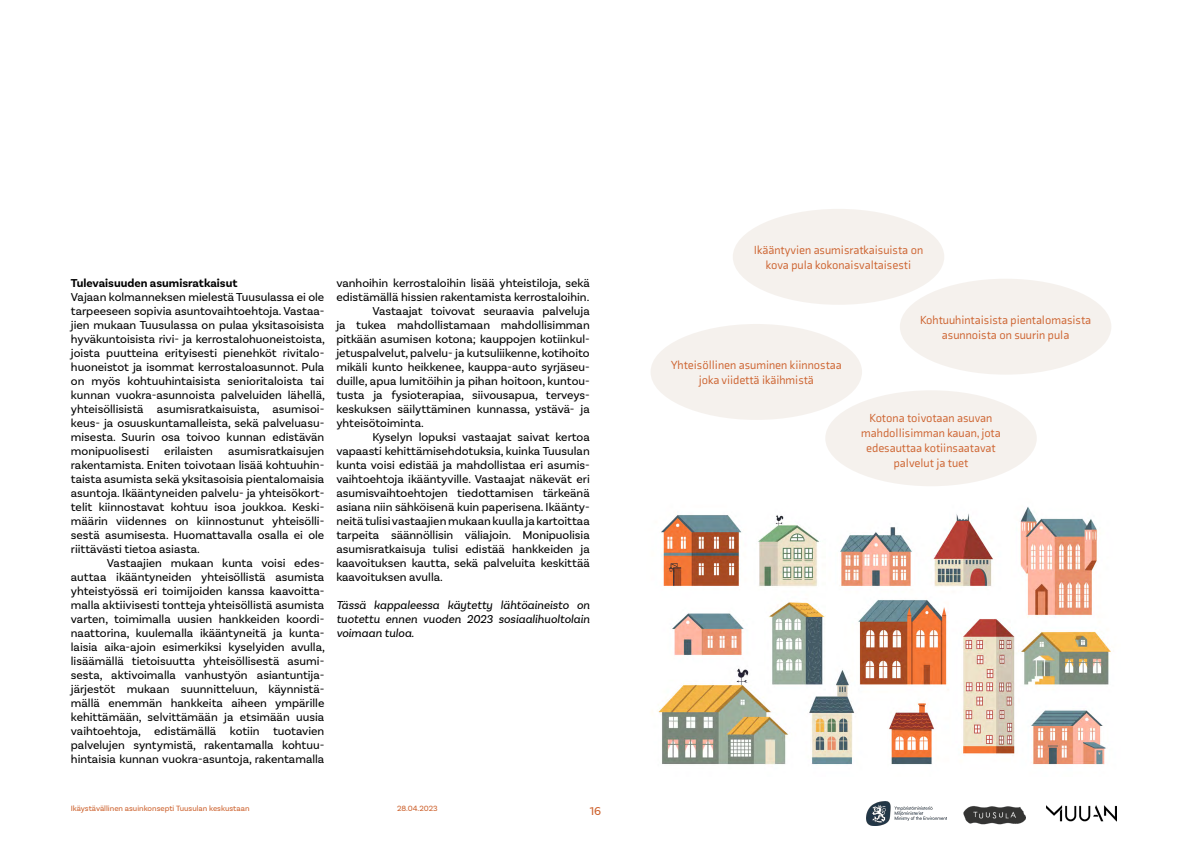
<style>
.page{position:relative;width:1191px;height:842px;background:#fff}
.page>*{position:absolute;margin:0;border:0;box-sizing:border-box;transform-origin:0 0}
.t1{font:12px/14px "Basic Sans";color:#000;text-align:justify}
.t2{font:12px/15px "Axia";color:#cd622e;text-align:center}
.t3{font:italic 12px/14px "Basic Sans";color:#000;text-align:justify}
.t4{font:700 12px "Basic Sans";color:#000}
.t5{font:12px "Basic Sans";color:#cd622e}
.t6{font:8px "Basic Sans";color:#cd622e}
</style>
<div class="page">
<img style="left:1046px;top:806px;width:70px;height:16px">
<img style="left:963px;top:806px;width:62px;height:19px">
<img style="left:866px;top:802px;width:80px;height:24px">
<img style="left:658px;top:507px;width:453px;height:258px">
<div style="left:732px;top:209px;width:212px;height:96px;background:#f5f1ed;border-radius:50%"></div>
<div style="left:900px;top:279px;width:211px;height:96px;background:#f5f1ed;border-radius:50%"></div>
<div style="left:825px;top:390px;width:211px;height:96px;background:#f5f1ed;border-radius:50%"></div>
<div style="left:650px;top:324px;width:212px;height:96px;background:#f5f1ed;border-radius:50%"></div>
<p class="t4" style="left:71px;top:276px;width:168px">Tulevaisuuden asumisratkaisut</p>
<p class="t1" style="left:71px;top:290px;width:255px">Vajaan kolmanneksen mielestä Tuusulassa ei ole tarpeeseen sopivia asuntovaihtoehtoja. Vastaa&shy;jien mukaan Tuusulassa on pulaa yksitasoisista hyväkuntoisista rivi- ja kerrostalohuoneistoista, joista puutteina erityisesti pienehköt rivitalo&shy;huoneistot ja isommat kerrostaloasunnot. Pula on myös kohtuuhintaisista senioritaloista tai kunnan vuokra-asunnoista palveluiden lähellä, yhteisöllisistä asumisratkaisuista, asumisoi&shy;keus- ja osuuskuntamalleista, sekä palveluasu&shy;misesta. Suurin osa toivoo kunnan edistävän monipuolisesti</p>
<p class="t1" style="left:71px;top:444px;width:255px;text-indent:157px">asumisratkaisujen rakentamista. Eniten toivotaan lisää kohtuuhin&shy;taista asumista sekä yksitasoisia pientalomaisia asuntoja. Ikääntyneiden palvelu- ja yhteisökort&shy;telit kiinnostavat kohtuu isoa joukkoa. Keski&shy;määrin viidennes on kiinnostunut yhteisölli&shy;sestä asumisesta. Huomattavalla osalla ei ole riittävästi tietoa asiasta.</p>
<p class="t1" style="left:71px;top:556px;width:255px;text-indent:36px">Vastaajien mukaan kunta voisi edes&shy;auttaa ikääntyneiden yhteisöllistä asumista yhteistyössä eri toimijoiden kanssa kaavoitta&shy;malla aktiivisesti tontteja yhteisöllistä asumista varten, toimimalla uusien hankkeiden koordi&shy;naattorina, kuulemalla ikääntyneitä ja kunta&shy;laisia aika-ajoin esimerkiksi kyselyiden avulla, lisäämällä tietoisuutta yhteisöllisestä asumi&shy;sesta, aktivoimalla vanhustyön asiantuntija&shy;järjestöt mukaan suunnitteluun, käynnistä&shy;mällä enemmän hankkeita aiheen ympärille kehittämään, selvittämään ja etsimään uusia vaihtoehtoja, edistämällä kotiin tuotavien palvelujen syntymistä, rakentamalla kohtuu&shy;hintaisia kunnan vuokra-asuntoja, rakentamalla</p>
<p class="t1" style="left:164px;top:444px;width:50px">erilaisten</p>
<p class="t1" style="left:336px;top:276px;width:255px">vanhoihin kerrostaloihin lisää yhteistiloja, sekä</p>
<p class="t1" style="left:336px;top:290px;width:254px">edistämällä hissien rakentamista kerrostaloihin.</p>
<p class="t1" style="left:372px;top:304px;width:219px">Vastaajat toivovat seuraavia palveluja</p>
<p class="t1" style="left:336px;top:318px;width:255px">ja tukea mahdollistamaan mahdollisimman</p>
<p class="t1" style="left:336px;top:332px;width:255px">pitkään asumisen kotona; kauppojen kotiinkul-</p>
<p class="t1" style="left:336px;top:346px;width:255px">jetuspalvelut, palvelu- ja kutsuliikenne, kotihoito</p>
<p class="t1" style="left:336px;top:360px;width:255px">mikäli kunto heikkenee, kauppa-auto syrjäseu-</p>
<p class="t1" style="left:336px;top:374px;width:255px">duille, apua lumitöihin ja pihan hoitoon, kuntou-</p>
<p class="t1" style="left:336px;top:388px;width:255px">tusta ja fysioterapiaa, siivousapua, terveys-</p>
<p class="t1" style="left:336px;top:402px;width:255px">keskuksen säilyttäminen kunnassa, ystävä- ja</p>
<p class="t1" style="left:336px;top:416px;width:89px">yhteisötoiminta.</p>
<p class="t1" style="left:372px;top:430px;width:219px">Kyselyn lopuksi vastaajat saivat kertoa</p>
<p class="t1" style="left:336px;top:444px;width:255px">vapaasti kehittämisehdotuksia, kuinka Tuusulan</p>
<p class="t1" style="left:336px;top:458px;width:255px">kunta voisi edistää ja mahdollistaa eri asumis-</p>
<p class="t1" style="left:336px;top:472px;width:255px">vaihtoehtoja ikääntyville. Vastaajat näkevät eri</p>
<p class="t1" style="left:336px;top:486px;width:255px">asumisvaihtoehtojen tiedottamisen tärkeänä</p>
<p class="t1" style="left:336px;top:500px;width:255px">asiana niin sähköisenä kuin paperisena. Ikäänty-</p>
<p class="t1" style="left:336px;top:514px;width:255px">neitä tulisi vastaajien mukaan kuulla ja kartoittaa</p>
<p class="t1" style="left:336px;top:528px;width:255px">tarpeita säännöllisin väliajoin. Monipuolisia</p>
<p class="t1" style="left:336px;top:542px;width:255px">asumisratkaisuja tulisi edistää hankkeiden ja</p>
<p class="t1" style="left:336px;top:556px;width:255px">kaavoituksen kautta, sekä palveluita keskittää</p>
<p class="t1" style="left:336px;top:570px;width:108px">kaavoituksen avulla.</p>
<p class="t3" style="left:336px;top:598px;width:255px">Tässä kappaleessa käytetty lähtöaineisto on tuotettu ennen vuoden 2023 sosiaalihuoltolain voimaan tuloa.</p>
<p class="t6" style="left:71px;top:804px;width:180px">Ikäystävällinen asuinkonsepti Tuusulan keskustaan</p>
<p class="t6" style="left:397px;top:804px;width:42px">28.04.2023</p>
<p class="t5" style="left:590px;top:803px;width:13px">16</p>
<p class="t2" style="left:754px;top:242px;width:171px">Ikääntyvien asumisratkaisuista on kova pula kokonaisvaltaisesti</p>
<p class="t2" style="left:671px;top:357px;width:172px">Yhteisöllinen asuminen kiinnostaa joka viidettä ikäihmistä</p>
<p class="t2" style="left:920px;top:312px;width:173px">Kohtuuhintaisista pientalomasista asunnoista on suurin pula</p>
<p class="t2" style="left:861px;top:410px;width:141px">Kotona toivotaan asuvan mahdollisimman kauan, jota edesauttaa kotiinsaatavat palvelut ja tuet</p>
</div>
